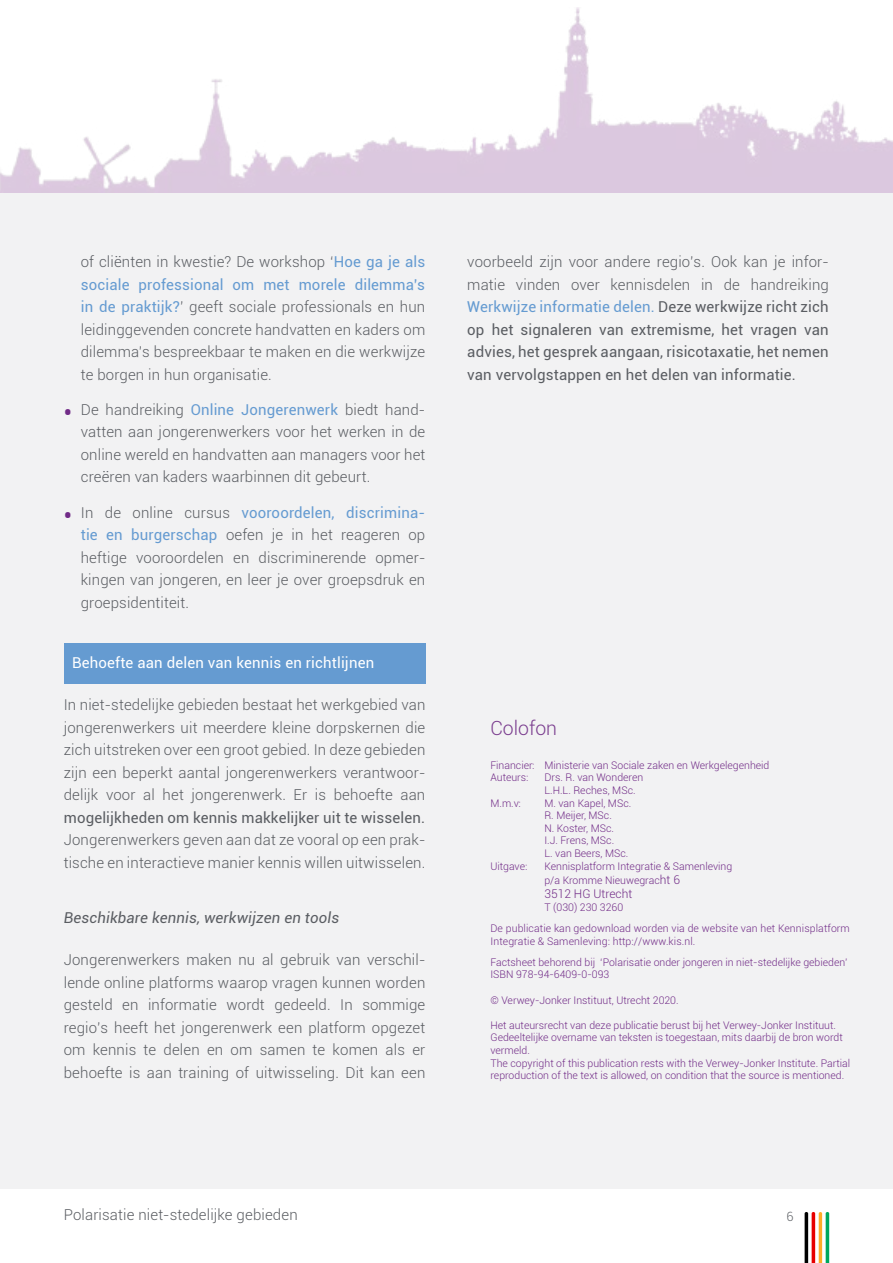
<style>
.page{position:relative;width:893px;height:1263px;background:#fff}
.page>*{position:absolute;margin:0;border:0;box-sizing:border-box;transform-origin:0 0}
.t1{font:300 19.5px "Roboto";color:#7b3e8f}
.t2{font:300 15px/22.5px "Roboto";letter-spacing:.01em;color:#5a5d62;text-align:justify}
.t3{font:15px/22.5px "Roboto";letter-spacing:.01em;color:#5a5d62;text-align:justify}
.t4{font:15px "Roboto";letter-spacing:.01em;color:#fff}
.t5{font:italic 15px "Roboto";letter-spacing:.01em;color:#5a5d62}
.t6{font:300 12.75px "Roboto";color:#5a5d62}
.t7{font:300 12px "Roboto";color:#712b87}
.t8{font:300 10.5px/12.6px "Roboto";color:#712b87}
.s1{font-weight:400;color:#659bd1}
.s2{font-weight:700;font-size:22.5px;color:#712b87}
.s3{font-weight:300}
.s4{color:#659bd1}
.s5{font-size:12px}
</style>
<div class="page">
<div style="left:0;top:193px;width:893px;height:995px;background:#f2f2f3"></div>
<svg style="left:805px;top:1212px;width:24px;height:51px"></svg>
<img style="left:0;top:8px;width:893px;height:185px">
<div style="left:64px;top:644px;width:361px;height:40px;background:#659bd1"></div>
<p class="t2" style="left:81px;top:250px;width:346px">of cliënten in kwestie? De workshop ‘<span class="s1">Hoe ga je als sociale professional om met morele dilemma’s in de praktijk?</span>’ geeft sociale professionals en hun leidinggevenden concrete handvatten en kaders om dilemma’s bespreekbaar te maken en die werkwijze te borgen in hun organisatie.</p>
<p class="t2" style="left:81px;top:398px;width:346px;text-indent:-17px"><span class="s2">•</span> De handreiking <span class="s1">Online Jongerenwerk</span> biedt hand&shy;vatten aan jongerenwerkers voor het werken in de online wereld en handvatten aan managers voor het creëren van kaders waarbinnen dit gebeurt.</p>
<p class="t2" style="left:81px;top:501px;width:346px;text-indent:-17px"><span class="s2">•</span> In de online cursus <span class="s1">vooroordelen, discrimina&shy;tie en burgerschap</span> oefen je in het reageren op heftige vooroordelen en discriminerende opmer&shy;kingen van jongeren, en leer je over groepsdruk en groepsidentiteit.</p>
<p class="t4" style="left:72px;top:652px;width:303px">Behoefte aan delen van kennis en richtlijnen</p>
<p class="t2" style="left:64px;top:693px;width:363px">In niet-stedelijke gebieden bestaat het werkgebied van jongerenwerkers uit meerdere kleine dorpskernen die zich uitstreken over een groot gebied. In deze gebieden zijn een beperkt aantal jongerenwerkers verantwoor&shy;delijk voor al het jongerenwerk. Er is behoefte aan</p>
<p class="t3" style="left:64px;top:805px;width:363px">mogelijkheden om kennis makkelijker uit te wisselen.</p>
<p class="t2" style="left:64px;top:828px;width:363px">Jongerenwerkers geven aan dat ze vooral op een prak&shy;tische en interactieve manier kennis willen uitwisselen.</p>
<p class="t5" style="left:64px;top:907px;width:277px">Beschikbare kennis, werkwijzen en tools</p>
<p class="t2" style="left:64px;top:948px;width:363px">Jongerenwerkers maken nu al gebruik van verschil&shy;lende online platforms waarop vragen kunnen worden gesteld en informatie wordt gedeeld. In sommige regio’s heeft het jongerenwerk een platform opgezet om kennis te delen en om samen te komen als er behoefte is aan training of uitwisseling. Dit kan een</p>
<p class="t3" style="left:467px;top:250px;width:363px"><span class="s3">voorbeeld zijn voor andere regio’s. Ook kan je infor&shy;matie vinden over kennisdelen in de handreiking </span><span class="s4">Werkwijze informatie delen.</span> Deze werkwijze richt zich op het signaleren van extremisme, het vragen van advies, het gesprek aangaan, risicotaxatie, het nemen van vervolgstappen en het delen van informatie.</p>
<h1 class="t1" style="left:490px;top:714px;width:68px">Colofon</h1>
<p class="t8" style="left:490px;top:758px;width:281px">Financier: Ministerie van Sociale zaken en Werkgelegenheid<br>Auteurs:</p>
<p class="t8" style="left:544px;top:771px;width:100px">Drs. R. van Wonderen<br>L.H.L. Reches, MSc.</p>
<p class="t8" style="left:490px;top:796px;width:32px">M.m.v:</p>
<p class="t8" style="left:544px;top:796px;width:88px">M. van Kapel, MSc.<br>R. Meijer, MSc.<br>N. Koster, MSc.<br>I.J. Frens, MSc.<br>L. van Beers, MSc.</p>
<p class="t8" style="left:490px;top:859px;width:38px">Uitgave:</p>
<p class="t8" style="left:544px;top:858px;width:189px;line-height:14.4px">Kennisplatform Integratie &amp; Samenleving p/a Kromme Nieuwegrac<span class="s5">ht 6</span></p>
<p class="t7" style="left:544px;top:886px;width:89px">3512 HG Utrecht</p>
<p class="t8" style="left:490px;top:896px;width:361px;line-height:21.1px;text-indent:54px">T (030) 230 3260<br>De publicatie kan gedownload worden via de website van het Kennisplatform</p>
<p class="t8" style="left:490px;top:930px;width:359px;line-height:21.1px">Integratie &amp; Samenleving: http://www.kis.nl.<br>Factsheet behorend bij ‘Polarisatie onder jongeren in niet-stedelijke gebieden’</p>
<p class="t8" style="left:490px;top:968px;width:120px">ISBN 978-94-6409-0-093</p>
<p class="t8" style="left:490px;top:993px;width:190px">© Verwey-Jonker Instituut, Utrecht 2020.</p>
<p class="t8" style="left:490px;top:1018px;width:361px">Het auteursrecht van deze publicatie berust bij het Verwey-Jonker Instituut.<br>Gedeeltelijke overname van teksten is toegestaan, mits daarbij de bron wordt vermeld.<br>The copyright of this publication rests with the Verwey-Jonker Institute. Partial reproduction of the text is allowed, on condition that the source is mentioned.</p>
<p class="t2" style="left:64px;top:1203px;width:235px">Polarisatie niet-stedelijke gebieden</p>
<p class="t6" style="left:786px;top:1207px;width:9px">6</p>
</div>
